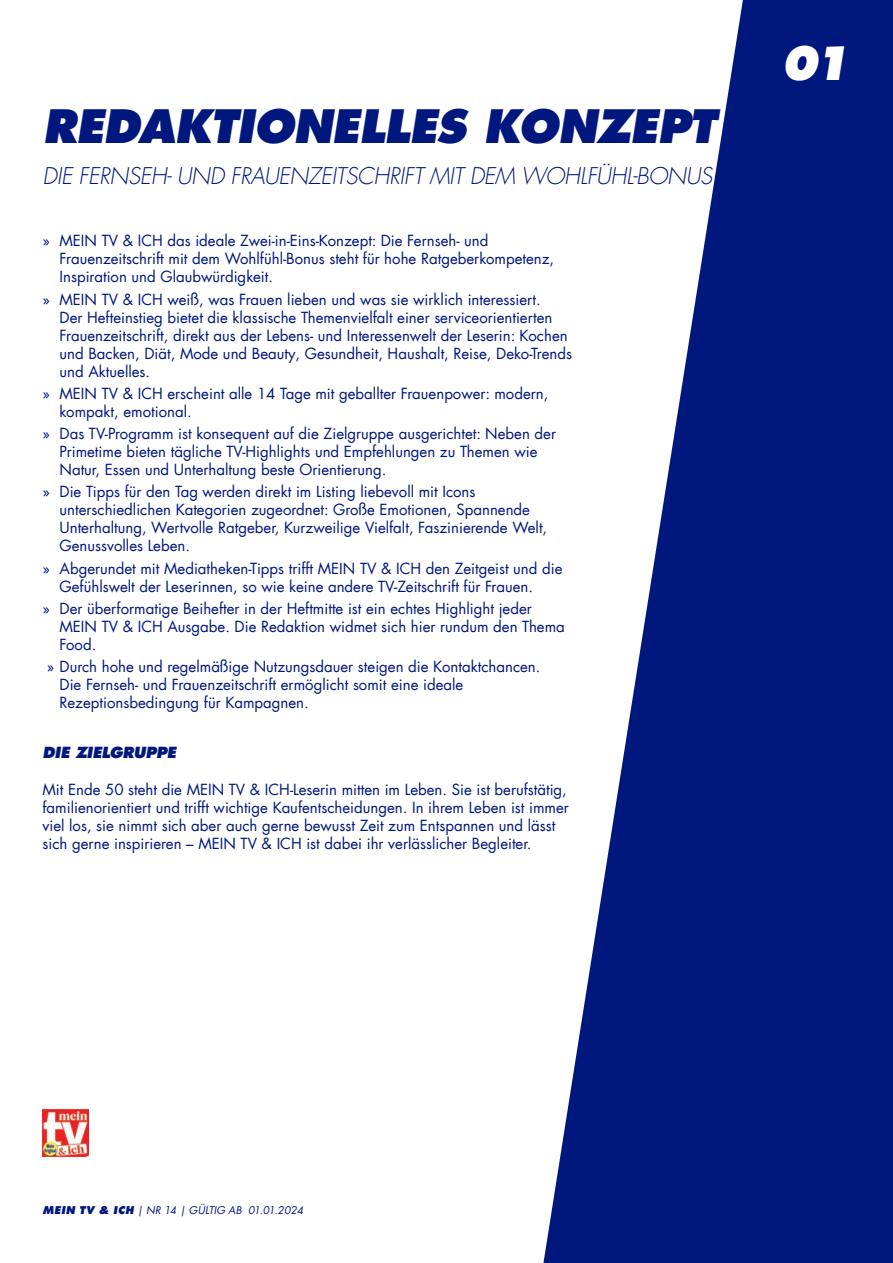
<style>
.page{position:relative;width:893px;height:1263px;background:#fff}
.page>*{position:absolute;margin:0;border:0;box-sizing:border-box;transform-origin:0 0}
.t1{font:italic 800 45px "Futura Com";letter-spacing:-.02em;color:#00177d}
.t2{font:italic 800 45px "Futura Com";color:#fff}
.t3{font:italic 300 22.5px "Futura Com";letter-spacing:-.02em;color:#00177d}
.t4{font:15px/18px "Futura Com";color:#00177d}
.t5{font:italic 800 15px "Futura Com";letter-spacing:-.02em;color:#00177d}
.t6{font:italic 10.5px "Futura Com";color:#00177d}
.s1{font-weight:800}
</style>
<div class="page">
<svg style="left:543px;top:0;width:350px;height:1263px;fill:#00177d"></svg>
<img style="left:43px;top:1110px;width:46px;height:47px">
<h1 class="t1" style="left:43px;top:96px;width:675px">REDAKTIONELLES KONZEPT</h1>
<h2 class="t3" style="left:43px;top:161px;width:678px">DIE FERNSEH- UND FRAUENZEITSCHRIFT MIT DEM WOHLFÜHL-BONUS!</h2>
<p class="t4" style="left:60px;top:232px;width:496px;text-indent:-17px">» MEIN TV &amp; ICH das ideale Zwei-in-Eins-Konzept: Die Fernseh- und<br>Frauenzeitschrift mit dem Wohlfühl-Bonus steht für hohe Ratgeberkompetenz,<br>Inspiration und Glaubwürdigkeit.</p>
<p class="t4" style="left:60px;top:290px;width:514px;text-indent:-17px">» MEIN TV &amp; ICH weiß, was Frauen lieben und was sie wirklich interessiert.<br>Der Hefteinstieg bietet die klassische Themenvielfalt einer serviceorientierten Frauenzeitschrift, direkt aus der Lebens- und Interessenwelt der Leserin: Kochen und Backen, Diät, Mode und Beauty, Gesundheit, Haushalt, Reise, Deko-Trends und Aktuelles.</p>
<p class="t4" style="left:60px;top:384px;width:490px;text-indent:-17px">» MEIN TV &amp; ICH erscheint alle 14 Tage mit geballter Frauenpower: modern, kompakt, emotional.</p>
<p class="t4" style="left:60px;top:424px;width:498px;text-indent:-17px">» Das TV-Programm ist konsequent auf die Zielgruppe ausgerichtet: Neben der<br>Primetime bieten tägliche TV-Highlights und Empfehlungen zu Themen wie<br>Natur, Essen und Unterhaltung beste Orientierung.</p>
<p class="t4" style="left:60px;top:483px;width:489px;text-indent:-17px">» Die Tipps für den Tag werden direkt im Listing liebevoll mit Icons unterschiedlichen Kategorien zugeordnet: Große Emotionen, Spannende Unterhaltung, Wertvolle Ratgeber, Kurzweilige Vielfalt, Faszinierende Welt, Genussvolles Leben.</p>
<p class="t4" style="left:60px;top:559px;width:504px;text-indent:-17px">» Abgerundet mit Mediatheken-Tipps trifft MEIN TV &amp; ICH den Zeitgeist und die<br>Gefühlswelt der Leserinnen, so wie keine andere TV-Zeitschrift für Frauen.</p>
<p class="t4" style="left:60px;top:599px;width:507px;text-indent:-17px">» Der überformatige Beihefter in der Heftmitte ist ein echtes Highlight jeder<br>MEIN TV &amp; ICH Ausgabe. Die Redaktion widmet sich hier rundum den Thema<br>Food.</p>
<p class="t4" style="left:60px;top:657px;width:482px;text-indent:-13px">» Durch hohe und regelmäßige Nutzungsdauer steigen die Kontaktchancen.<br>Die Fernseh- und Frauenzeitschrift ermöglicht somit eine ideale<br>Rezeptionsbedingung für Kampagnen.</p>
<p class="t5" style="left:43px;top:742px;width:135px">DIE ZIELGRUPPE</p>
<p class="t4" style="left:43px;top:780px;width:528px">Mit Ende 50 steht die MEIN TV &amp; ICH-Leserin mitten im Leben. Sie ist berufstätig, familienorientiert und trifft wichtige Kaufentscheidungen. In ihrem Leben ist immer viel los, sie nimmt sich aber auch gerne bewusst Zeit zum Entspannen und lässt sich gerne inspirieren – MEIN TV &amp; ICH ist dabei ihr verlässlicher Begleiter.</p>
<h1 class="t2" style="left:781px;top:32px;width:71px">01</h1>
<p class="t6" style="left:43px;top:1203px;width:262px"><span class="s1">MEIN TV &amp; ICH</span> | NR 14 | GÜLTIG AB 01.01.2024</p>
</div>
